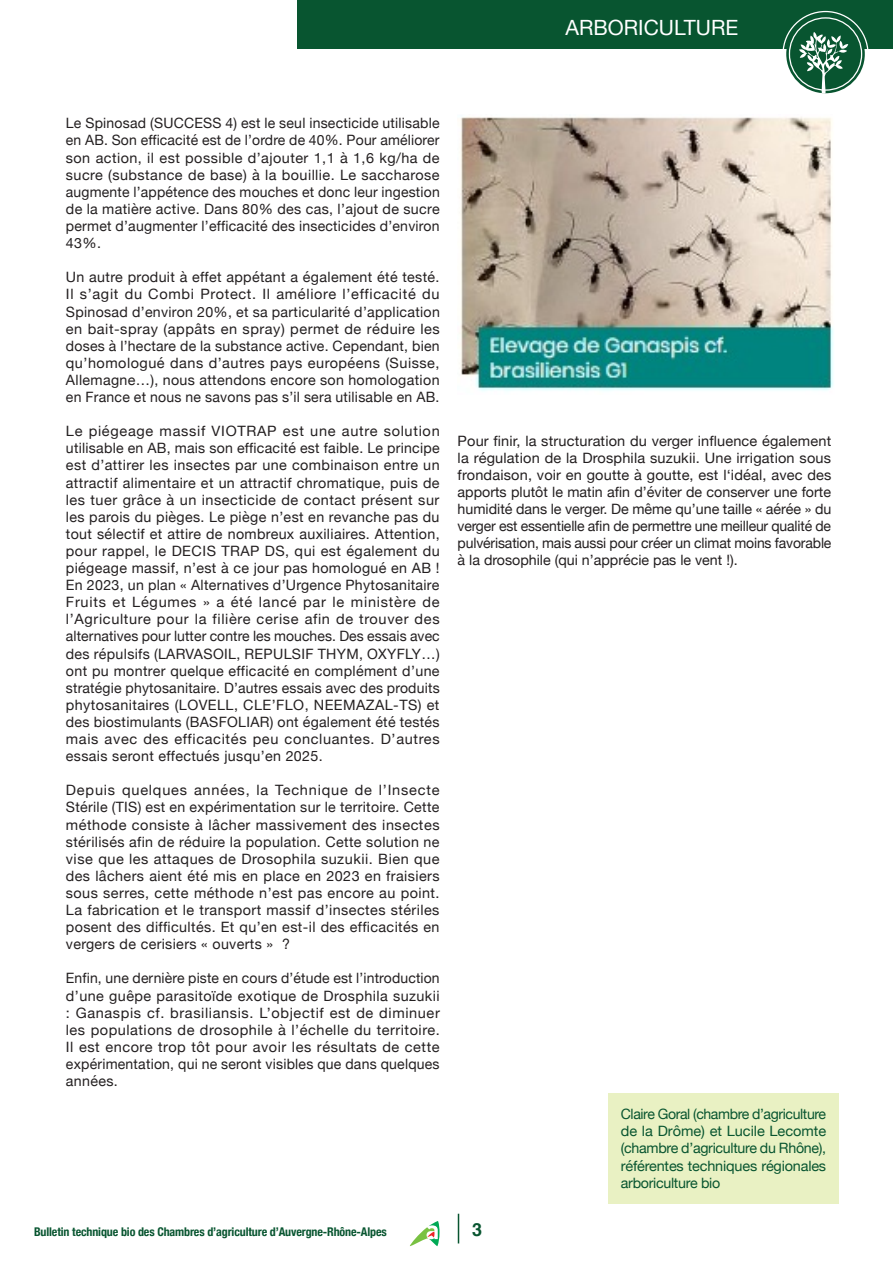
<style>
.page{position:relative;width:893px;height:1263px;background:#fff}
.page>*{position:absolute;margin:0;border:0;box-sizing:border-box;transform-origin:0 0}
.t1{font:21px "Helvetica Neue";color:#fff}
.t2{font:700 18px "Helvetica";color:#085530}
.t3{font:14.25px/17.1px "Helvetica Neue";letter-spacing:.015em;color:#231f20;text-align:justify}
.t4{font:14.25px/17.1px "Helvetica Neue";letter-spacing:-.01em;color:#085530;text-align:justify}
.t5{font:700 condensed 12px "Helvetica Neue";letter-spacing:-.01em;color:#085530}
</style>
<div class="page">
<div style="left:298px;top:0;width:595px;height:48px;background:#085530"></div>
<svg style="left:410px;top:1221px;width:30px;height:25px"></svg>
<svg style="left:458px;top:1214px;width:1px;height:29px"></svg>
<svg style="left:786px;top:15px;width:79px;height:78px"></svg>
<svg style="left:799px;top:32px;width:49px;height:62px"></svg>
<img style="left:460px;top:117px;width:374px;height:274px">
<div style="left:608px;top:1093px;width:231px;height:110px;background:#e9f1c3"></div>
<h1 class="t1" style="left:566px;top:13px;width:174px">ARBORICULTURE</h1>
<p class="t3" style="left:66px;top:116px;width:375px">Le Spinosad (SUCCESS 4) est le seul insecticide utilisable en AB. Son efficacité est de l’ordre de 40%. Pour améliorer son action, il est possible d’ajouter 1,1 à 1,6 kg/ha de sucre (substance de base) à la bouillie. Le saccharose augmente l’appétence des mouches et donc leur ingestion de la matière active. Dans 80% des cas, l’ajout de sucre permet d’augmenter l’efficacité des insecticides d’environ 43%.</p>
<p class="t3" style="left:66px;top:269px;width:375px">Un autre produit à effet appétant a également été testé.<br>Il s’agit du Combi Protect. Il améliore l’efficacité du Spinosad d’environ 20%, et sa particularité d’application en bait-spray (appâts en spray) permet de réduire les doses à l’hectare de la substance active. Cependant, bien qu’homologué dans d’autres pays européens (Suisse, Allemagne…), nous attendons encore son homologation en France et nous ne savons pas s’il sera utilisable en AB.</p>
<p class="t3" style="left:66px;top:423px;width:375px">Le piégeage massif VIOTRAP est une autre solution utilisable en AB, mais son efficacité est faible. Le principe est d’attirer les insectes par une combinaison entre un attractif alimentaire et un attractif chromatique, puis de les tuer grâce à un insecticide de contact présent sur les parois du pièges. Le piège n’est en revanche pas du tout sélectif et attire de nombreux auxiliaires. Attention, pour rappel, le DECIS TRAP DS, qui est également du piégeage massif, n’est à ce jour pas homologué en AB !</p>
<p class="t3" style="left:66px;top:577px;width:375px">En 2023, un plan « Alternatives d’Urgence Phytosanitaire Fruits et Légumes » a été lancé par le ministère de l’Agriculture pour la filière cerise afin de trouver des alternatives pour lutter contre les mouches. Des essais avec des répulsifs (LARVASOIL, REPULSIF THYM, OXYFLY…) ont pu montrer quelque efficacité en complément d’une stratégie phytosanitaire. D’autres essais avec des produits phytosanitaires (LOVELL, CLE’FLO, NEEMAZAL-TS) et des biostimulants (BASFOLIAR) ont également été testés mais avec des efficacités peu concluantes. D’autres essais seront effectués jusqu’en 2025.</p>
<p class="t3" style="left:66px;top:782px;width:375px">Depuis quelques années, la Technique de l’Insecte Stérile (TIS) est en expérimentation sur le territoire. Cette méthode consiste à lâcher massivement des insectes stérilisés afin de réduire la population. Cette solution ne vise que les attaques de Drosophila suzukii. Bien que des lâchers aient été mis en place en 2023 en fraisiers sous serres, cette méthode n’est pas encore au point.<br>La fabrication et le transport massif d’insectes stériles posent des difficultés. Et qu’en est-il des efficacités en vergers de cerisiers « ouverts » ?</p>
<p class="t3" style="left:66px;top:971px;width:375px">Enfin, une dernière piste en cours d’étude est l’introduction d’une guêpe parasitoïde exotique de Drosphila suzukii : Ganaspis cf. brasiliansis. L’objectif est de diminuer les populations de drosophile à l’échelle du territoire.<br>Il est encore trop tôt pour avoir les résultats de cette expérimentation, qui ne seront visibles que dans quelques années.</p>
<p class="t3" style="left:458px;top:433px;width:375px">Pour finir, la structuration du verger influence également la régulation de la Drosphila suzukii. Une irrigation sous frondaison, voir en goutte à goutte, est l‘idéal, avec des apports plutôt le matin afin d’éviter de conserver une forte humidité dans le verger. De même qu’une taille « aérée » du verger est essentielle afin de permettre une meilleur qualité de pulvérisation, mais aussi pour créer un climat moins favorable à la drosophile (qui n’apprécie pas le vent !).</p>
<p class="t4" style="left:621px;top:1106px;width:207px">Claire Goral (chambre d’agriculture de la Drôme) et Lucile Lecomte (chambre d’agriculture du Rhône), référentes techniques régionales arboriculture bio</p>
<p class="t5" style="left:34px;top:1222px;width:354px">Bulletin technique bio des Chambres d’agriculture d’Auvergne-Rhône-Alpes</p>
<p class="t2" style="left:472px;top:1215px;width:12px">3</p>
</div>
